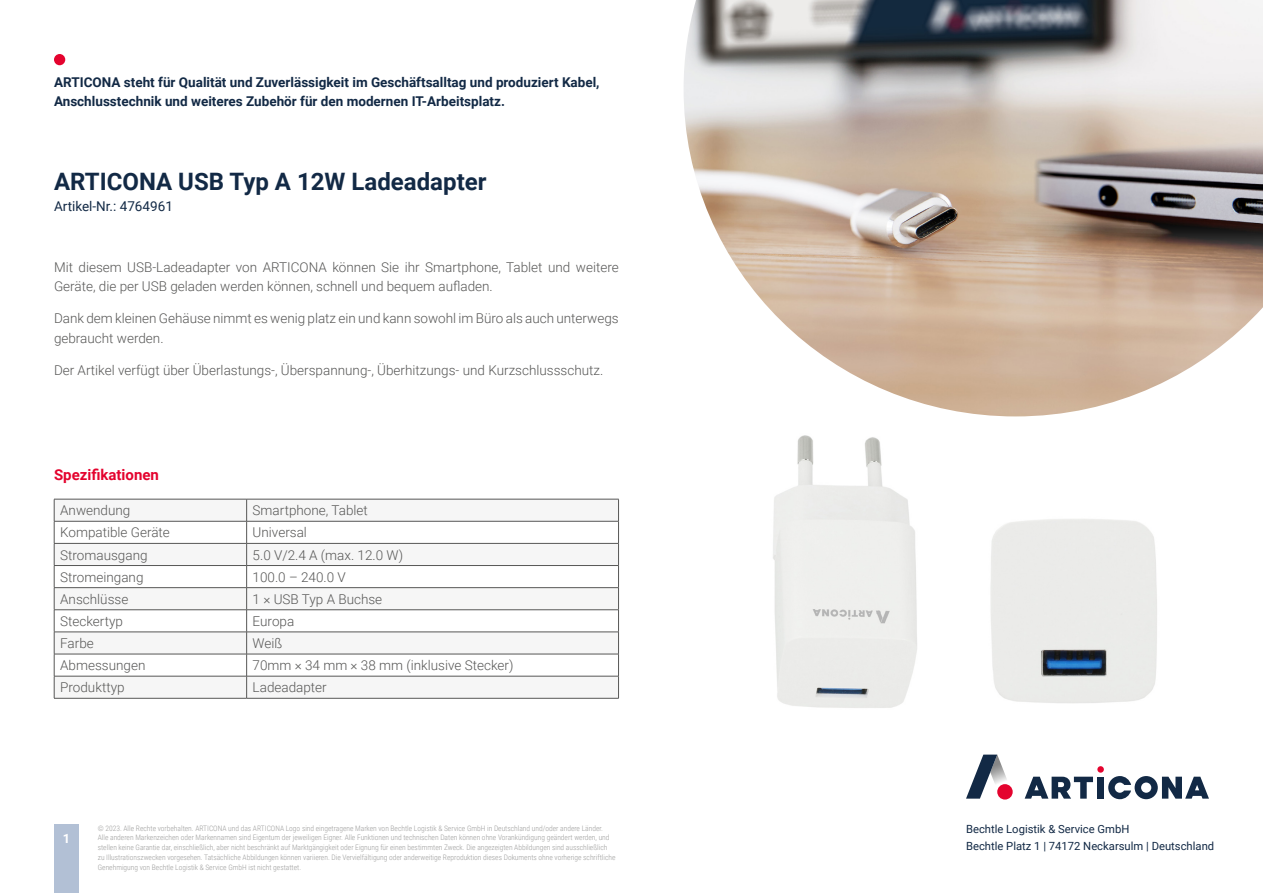
<style>
.page{position:relative;width:1263px;height:893px;background:#fff}
.page>*{position:absolute;margin:0;border:0;box-sizing:border-box;transform-origin:0 0}
.t1{font:700 24px "Roboto";color:#122945}
.t2{font:700 15px "Roboto";color:#e4032e}
.t3{font:300 13.5px/19.5px "Roboto";color:#575756}
.t4{font:700 13.5px/19.5px "Roboto";color:#122945}
.t5{font:13.5px "Roboto";color:#122945}
.t6{font:700 12.75px "Roboto";color:#fff}
.t7{font:11.25px/16.5px "Roboto";color:#122945}
.t8{font:300 7.5px/9.8px "Roboto Condensed";color:#9d9d9c}
</style>
<div class="page">
<div style="left:54px;top:54px;width:11px;height:11px;background:#e4032e;border-radius:50%"></div>
<div style="left:1097px;top:766px;width:7px;height:7px;background:#e4032e;border-radius:50%"></div>
<svg style="left:1025px;top:777px;width:68px;height:22px"></svg>
<div style="left:1097px;top:777px;width:7px;height:22px;background:#122945"></div>
<svg style="left:1108px;top:776px;width:101px;height:23px"></svg>
<svg style="left:966px;top:755px;width:47px;height:44px"></svg>
<div style="left:997px;top:784px;width:16px;height:15px;background:#e4032e;border-radius:50%"></div>
<img style="left:684px;top:0;width:579px;height:416px">
<div style="left:54px;top:825px;width:25px;height:68px;background:#b2c0d5"></div>
<svg style="left:54px;top:499px;width:565px;height:199px"></svg>
<hr style="left:54px;top:698px;width:193px;height:1px;background:#575756">
<hr style="left:247px;top:698px;width:372px;height:1px;background:#575756">
<img style="left:737px;top:414px;width:222px;height:294px">
<img style="left:990px;top:519px;width:167px;height:184px">
<h3 class="t4" style="left:54px;top:72px;width:547px">ARTICONA steht für Qualität und Zuverlässigkeit im Geschäftsalltag und produziert Kabel,<br>Anschlusstechnik und weiteres Zubehör für den modernen IT-Arbeitsplatz.</h3>
<h1 class="t1" style="left:54px;top:165px;width:434px">ARTICONA USB Typ A 12W Ladeadapter</h1>
<h3 class="t5" style="left:54px;top:197px;width:120px">Artikel-Nr.: 4764961</h3>
<h3 class="t3" style="left:54px;top:257px;width:566px">Mit diesem USB-Ladeadapter von ARTICONA können Sie ihr Smartphone, Tablet und weitere<br>Geräte, die per USB geladen werden können, schnell und bequem aufladen.</h3>
<h3 class="t3" style="left:54px;top:308px;width:566px">Dank dem kleinen Gehäuse nimmt es wenig platz ein und kann sowohl im Büro als auch unterwegs gebraucht werden.</h3>
<h3 class="t3" style="left:54px;top:360px;width:551px">Der Artikel verfügt über Überlastungs-, Überspannung-, Überhitzungs- und Kurzschlussschutz.</h3>
<h2 class="t2" style="left:54px;top:464px;width:106px">Spezifikationen</h2>
<h3 class="t3" style="left:60px;top:500px;width:72px">Anwendung</h3>
<h3 class="t3" style="left:253px;top:500px;width:117px">Smartphone, Tablet</h3>
<h3 class="t3" style="left:60px;top:522px;width:111px">Kompatible Geräte</h3>
<h3 class="t3" style="left:253px;top:522px;width:56px">Universal</h3>
<h3 class="t3" style="left:60px;top:544px;width:89px">Stromausgang</h3>
<h3 class="t3" style="left:253px;top:544px;width:152px">5.0 V/2.4 A (max. 12.0 W)</h3>
<h3 class="t3" style="left:60px;top:567px;width:85px">Stromeingang</h3>
<h3 class="t3" style="left:253px;top:567px;width:95px">100.0 – 240.0 V</h3>
<h3 class="t3" style="left:60px;top:589px;width:70px">Anschlüsse</h3>
<h3 class="t3" style="left:253px;top:589px;width:131px">1 × USB Typ A Buchse</h3>
<h3 class="t3" style="left:60px;top:611px;width:64px">Steckertyp</h3>
<h3 class="t3" style="left:253px;top:611px;width:43px">Europa</h3>
<h3 class="t3" style="left:60px;top:633px;width:35px">Farbe</h3>
<h3 class="t3" style="left:253px;top:633px;width:31px">Weiß</h3>
<h3 class="t3" style="left:60px;top:655px;width:87px">Abmessungen</h3>
<h3 class="t3" style="left:253px;top:655px;width:262px">70mm × 34 mm × 38 mm (inklusive Stecker)</h3>
<h3 class="t3" style="left:60px;top:677px;width:66px">Produkttyp</h3>
<h3 class="t3" style="left:253px;top:677px;width:76px">Ladeadapter</h3>
<h3 class="t6" style="left:63px;top:829px;width:9px">1</h3>
<p class="t8" style="left:98px;top:823px;width:519px">© 2023. Alle Rechte vorbehalten. ARTICONA und das ARTICONA Logo sind eingetragene Marken von Bechtle Logistik &amp; Service GmbH in Deutschland und/oder andere Länder.<br>Alle anderen Markenzeichen oder Markennamen sind Eigentum der jeweiligen Eigner. Alle Funktionen und technischen Daten können ohne Vorankündigung geändert werden, und stellen keine Garantie dar, einschließlich, aber nicht beschränkt auf Marktgängigkeit oder Eignung für einen bestimmten Zweck. Die angezeigten Abbildungen sind ausschließlich zu Illustrationszwecken vorgesehen. Tatsächliche Abbildungen können variieren. Die Vervielfältigung oder anderweitige Reproduktion dieses Dokuments ohne vorherige schriftliche Genehmigung von Bechtle Logistik &amp; Service GmbH ist nicht gestattet.</p>
<h3 class="t7" style="left:966px;top:821px;width:250px">Bechtle Logistik &amp; Service GmbH<br>Bechtle Platz 1 | 74172 Neckarsulm | Deutschland</h3>
</div>
